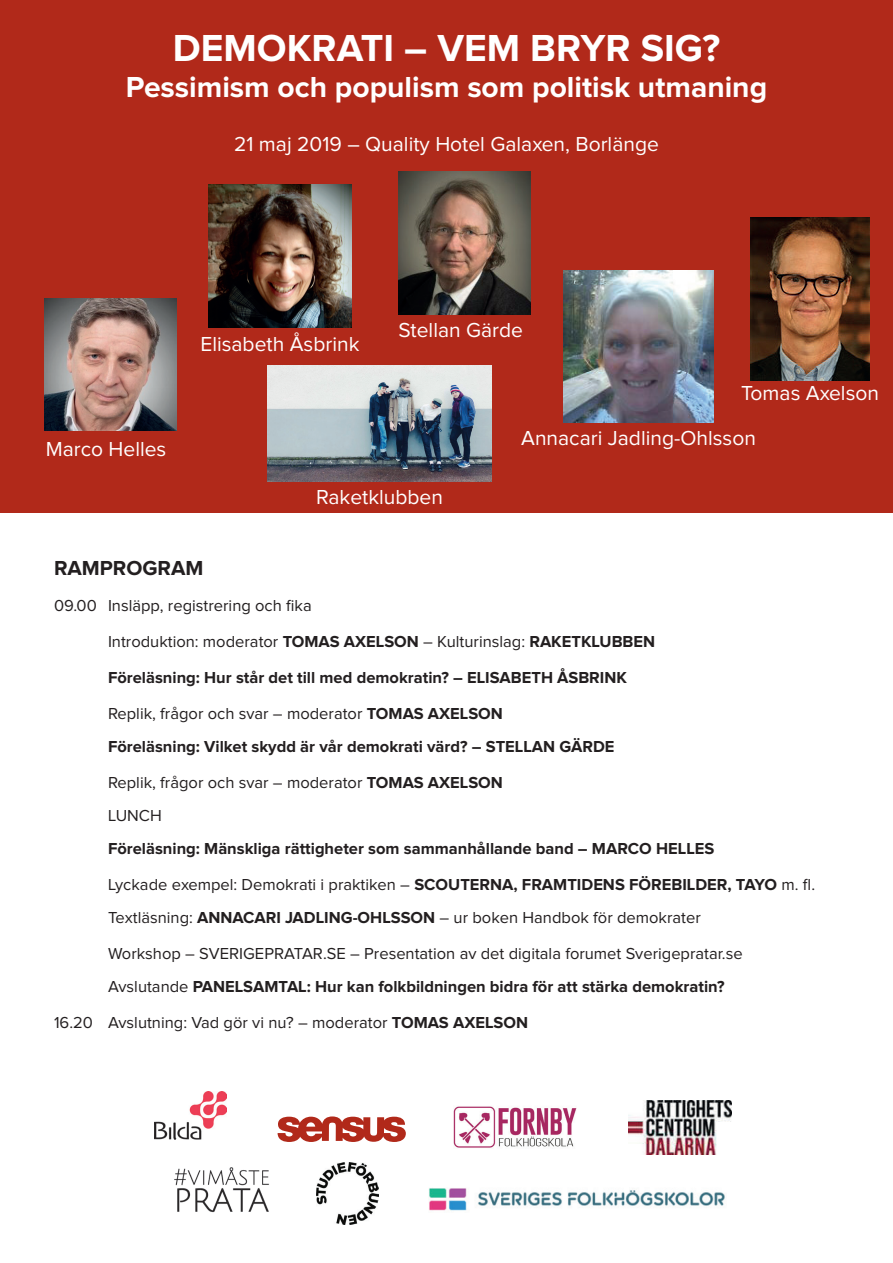
<style>
.page{position:relative;width:893px;height:1263px;background:#fff}
.page>*{position:absolute;margin:0;border:0;box-sizing:border-box;transform-origin:0 0}
.t1{font:700 39px "Proxima Nova";color:#fff}
.t2{font:700 30px "Proxima Nova";color:#fff}
.t3{font:21px "Proxima Nova";color:#fff}
.t4{font:700 21px "Proxima Nova";color:#231f20}
.t5{font:700 16.5px/36px "Proxima Nova";color:#231f20}
.t6{font:16.5px/36px "Proxima Nova";color:#231f20}
.s1{font-weight:700}
.s2{font-weight:400}
</style>
<div class="page">
<div style="left:0;top:0;width:893px;height:512px;background:#b1291a"></div>
<img style="left:564px;top:270px;width:149px;height:153px">
<img style="left:209px;top:185px;width:142px;height:142px">
<img style="left:44px;top:298px;width:132px;height:132px">
<img style="left:268px;top:366px;width:223px;height:115px">
<img style="left:399px;top:172px;width:132px;height:143px">
<img style="left:751px;top:218px;width:118px;height:162px">
<svg style="left:278px;top:1116px;width:128px;height:26px"></svg>
<img style="left:174px;top:1167px;width:95px;height:45px">
<img style="left:317px;top:1163px;width:61px;height:61px">
<img style="left:429px;top:1188px;width:296px;height:23px">
<img style="left:155px;top:1092px;width:72px;height:48px">
<img style="left:628px;top:1100px;width:103px;height:55px">
<img style="left:454px;top:1106px;width:122px;height:42px">
<h1 class="t1" style="left:173px;top:31px;width:549px">DEMOKRATI – VEM BRYR SIG?</h1>
<h2 class="t2" style="left:126px;top:74px;width:643px">Pessimism och populism som politisk utmaning</h2>
<p class="t3" style="left:234px;top:135px;width:426px">21 maj 2019 – Quality Hotel Galaxen, Borlänge</p>
<p class="t3" style="left:46px;top:439px;width:122px">Marco Helles</p>
<p class="t3" style="left:200px;top:334px;width:161px">Elisabeth Åsbrink</p>
<p class="t3" style="left:399px;top:320px;width:126px">Stellan Gärde</p>
<p class="t3" style="left:741px;top:383px;width:140px">Tomas Axelson</p>
<p class="t3" style="left:521px;top:429px;width:236px">Annacari Jadling-Ohlsson</p>
<p class="t3" style="left:316px;top:487px;width:128px">Raketklubben</p>
<p class="t4" style="left:54px;top:559px;width:151px">RAMPROGRAM</p>
<p class="t6" style="left:108px;top:588px;width:549px;text-indent:-54px">09.00 Insläpp, registrering och fika<br>Introduktion: moderator <span class="s1">TOMAS AXELSON</span> – Kulturinslag: <span class="s1">RAKETKLUBBEN Föreläsning: Hur står det till med demokratin? – ELISABETH ÅSBRINK </span>Replik, frågor och svar – moderator <span class="s1">TOMAS AXELSON</span></p>
<p class="t5" style="left:108px;top:729px;width:508px">Föreläsning: Vilket skydd är vår demokrati värd? – STELLAN GÄRDE<br><span class="s2">Replik, frågor och svar – moderator</span> TOMAS AXELSON</p>
<p class="t6" style="left:108px;top:798px;width:55px">LUNCH</p>
<p class="t5" style="left:108px;top:831px;width:709px">Föreläsning: Mänskliga rättigheter som sammanhållande band – MARCO HELLES<br><span class="s2">Lyckade exempel: Demokrati i praktiken –</span> SCOUTERNA, FRAMTIDENS FÖREBILDER, TAYO <span class="s2">m. fl.</span></p>
<p class="t6" style="left:108px;top:900px;width:636px">Textläsning: <span class="s1">ANNACARI JADLING-OHLSSON</span> – ur boken Handbok för demokrater<br>Workshop – SVERIGEPRATAR.SE – Presentation av det digitala forumet Sverigepratar.se</p>
<p class="t5" style="left:54px;top:969px;width:672px;text-indent:54px"><span class="s2">Avslutande</span> PANELSAMTAL: Hur kan folkbildningen bidra för att stärka demokratin?<br><span class="s2">16.20 Avslutning: Vad gör vi nu? – moderator</span> TOMAS AXELSON</p>
</div>
